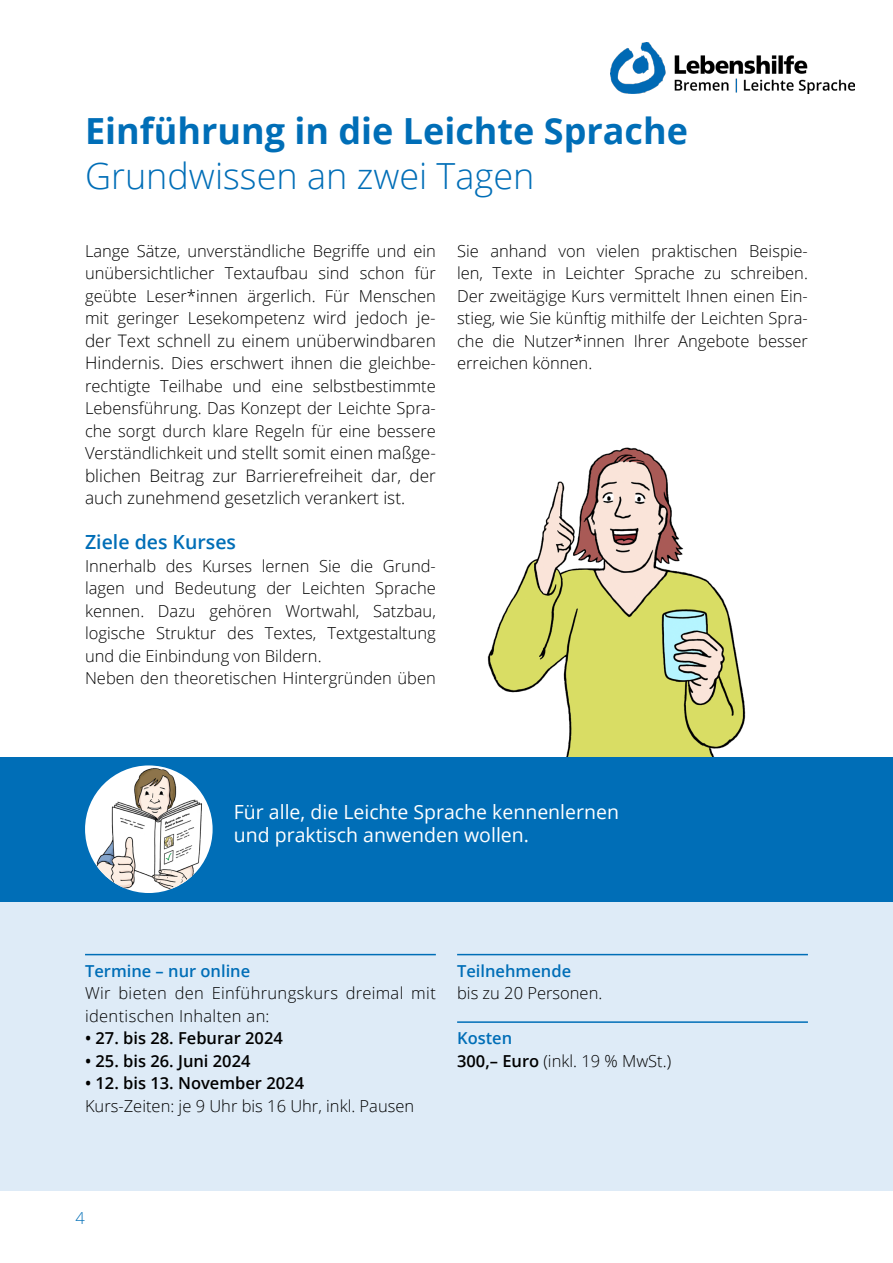
<style>
.page{position:relative;width:893px;height:1263px;background:#fff}
.page>*{position:absolute;margin:0;border:0;box-sizing:border-box;transform-origin:0 0}
.t1{font:700 36px "Open Sans";color:#006eb7}
.t2{font:300 36px "Open Sans";color:#006eb7}
.t3{font:19.5px/22.5px "Open Sans";color:#fff}
.t4{font:600 19.5px "Open Sans";color:#006eb7}
.t5{font:300 17.25px/22.5px "Open Sans";color:#000;text-align:justify}
.t6{font:300 16.5px/22.5px "Open Sans";color:#000;text-align:justify}
.t7{font:600 16.5px "Open Sans";color:#000}
.t8{font:300 16.5px/22.5px "Open Sans";letter-spacing:.02em;color:#000}
.t9{font:600 16.5px "Open Sans";color:#006eb7}
.t10{font:300 16.5px "Open Sans";color:#006eb7}
.s1{font-size:17.25px}
.s2{font-size:16.5px}
.s3{font-weight:600;color:#006eb7}
.s4{font-weight:600}
</style>
<div class="page">
<img style="left:610px;top:42px;width:245px;height:52px">
<img style="left:487px;top:447px;width:259px;height:310px">
<div style="left:0;top:901px;width:893px;height:290px;background:#deebf7"></div>
<hr style="left:85px;top:954px;width:351px;height:1px;background:#006eb7">
<hr style="left:457px;top:954px;width:351px;height:1px;background:#006eb7">
<hr style="left:457px;top:1021px;width:351px;height:2px;background:#006eb7">
<div style="left:0;top:757px;width:893px;height:144px;background:#006eb7"></div>
<div style="left:85px;top:765px;width:128px;height:128px;background:#fff;border-radius:64px"></div>
<img style="left:93px;top:765px;width:112px;height:128px">
<h1 class="t1" style="left:85px;top:106px;width:604px">Einführung in die Leichte Sprache</h1>
<h1 class="t2" style="left:85px;top:151px;width:451px">Grundwissen an zwei Tagen</h1>
<p class="t6" style="left:85px;top:239px;width:352px">Lange Sätze, unverständliche Begriffe und ein unübersichtlicher Textaufbau sind schon für geübte Leser*innen ärgerlich. Für Menschen mit geringer Lesekompetenz <span class="s1">wird jedoch je-</span></p>
<p class="t5" style="left:85px;top:329px;width:352px">der Text schnell zu einem unüberwindbaren</p>
<p class="t6" style="left:85px;top:351px;width:352px"><span class="s1">Hindernis.</span> Dies erschwert ihnen die gleichbe&shy;rechtigte Teilhabe und eine selbstbestimmte Lebensführung. Das Konzept der Leichte Spra&shy;che sorgt durch klare Regeln für eine bessere</p>
<p class="t5" style="left:85px;top:441px;width:352px"><span class="s2">Verständlichkeit</span> und stellt somit einen maßge&shy;blichen Beitrag zur Barrierefreiheit dar, der auch zunehmend gesetzlich verankert ist.</p>
<p class="t4" style="left:85px;top:529px;width:153px">Ziele des Kurses</p>
<p class="t6" style="left:85px;top:554px;width:352px;text-align:left">Innerhalb des Kurses lernen Sie die Grund&shy;lagen und Bedeutung der Leichten Sprache kennen. Dazu gehören Wortwahl, Satzbau, logische Struktur des Textes, Textgestaltung und die Einbindung von Bildern.<br>Neben den theoretischen Hintergründen üben</p>
<p class="t6" style="left:457px;top:239px;width:352px">Sie anhand von vielen praktischen Beispie&shy;len, Texte in Leichter Sprache zu schreiben.<br>Der zweitägige Kurs vermittelt Ihnen einen Ein&shy;stieg, wie Sie künftig mithilfe der Leichten Spra&shy;che die Nutzer*innen Ihrer Angebote besser erreichen können.</p>
<p class="t3" style="left:234px;top:800px;width:387px">Für alle, die Leichte Sprache kennenlernen und praktisch anwenden wollen.</p>
<p class="t9" style="left:85px;top:959px;width:167px">Termine – nur online</p>
<p class="t8" style="left:85px;top:981px;width:352px">Wir bieten den Einführungskurs dreimal mit identischen Inhalten an:</p>
<p class="t7" style="left:85px;top:1027px;width:199px">• 27. bis 28. Feburar 2024</p>
<p class="t7" style="left:85px;top:1049px;width:167px">• 25. bis 26. Juni 2024</p>
<p class="t7" style="left:85px;top:1072px;width:221px">• 12. bis 13. November 2024</p>
<p class="t6" style="left:85px;top:1094px;width:331px">Kurs-Zeiten: je 9 Uhr bis 16 Uhr, inkl. Pausen</p>
<p class="t9" style="left:457px;top:959px;width:116px">Teilnehmende</p>
<p class="t6" style="left:457px;top:981px;width:147px">bis zu 20 Personen.</p>
<p class="t6" style="left:457px;top:1026px;width:216px"><span class="s3">Kosten<br></span><span class="s4">300,– Euro</span> (inkl. 19 % MwSt.)</p>
<p class="t10" style="left:76px;top:1207px;width:11px">4</p>
</div>
